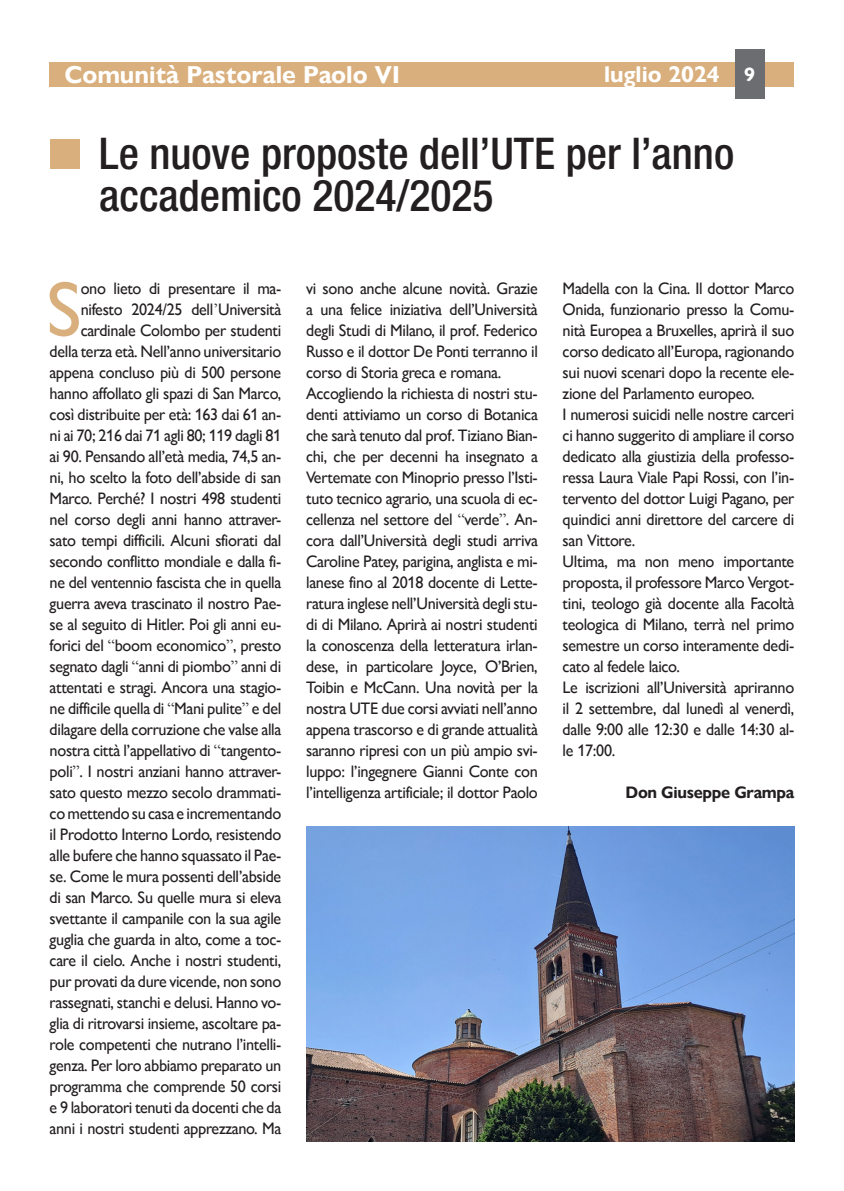
<style>
.page{position:relative;width:844px;height:1191px;background:#fff}
.page>*{position:absolute;margin:0;border:0;box-sizing:border-box;transform-origin:0 0}
._0_Occhiello{font:78.23px "Gill Sans Nova";color:#d9af7d}
._000_titolo_2_righe_cp24{font:500 condensed 43.75px/42px "Helvetica Neue LT Std";color:#231f20}
.t1{font:700 24.5px "Gill Sans Nova";color:#fff}
.t2{font:700 22.75px "Gill Sans Nova";color:#fff}
._0_Occhiello-2{font:16.62px/21px "Gill Sans Nova";letter-spacing:-.02em;color:#231f20;text-align:justify}
._0_Occhiello-3{font:700 16.62px "Gill Sans Nova";letter-spacing:-.02em;color:#231f20}
.s1{font-size:19.25px}
.s2{font-family:"Times New Roman"}
</style>
<div class="page">
<div style="left:50px;top:62px;width:744px;height:25px;background:#d9af7d"></div>
<div style="left:734px;top:50px;width:30px;height:49px;background:#6c6d70"></div>
<div style="left:50px;top:139px;width:29px;height:30px;background:#d9af7d"></div>
<img style="left:306px;top:826px;width:488px;height:316px">
<h3 class="t1" style="left:64px;top:60px;width:337px">Comunità Pastorale Paolo VI</h3>
<h3 class="t2" style="left:604px;top:60px;width:152px">luglio 2024 <span class="s1">9</span></h3>
<p class="_000_titolo_2_righe_cp24" style="left:99px;top:132px;width:636px">Le nuove proposte dell’UTE per l’anno accademico 2024/2025</p>
<p class="_0_Occhiello" style="left:46px;top:264px;width:38px">S</p>
<p class="_0_Occhiello-2" style="left:50px;top:278px;width:233px;text-align:right">ono lieto di presentare il ma&shy;nifesto 2024/25 dell<span class="s2">’</span>Università cardinale Colombo per studenti della terza età. Nell’anno universitario appena concluso più di 500 persone hanno affollato gli spazi di San Marco, così distribuite per età: 163 dai 61 an&shy;ni ai 70; 216 dai 71 agli 80; 119 dagli 81 ai 90. Pensando all’età media, 74,5 an&shy;ni, ho scelto la foto dell’abside di san Marco. Perché? I nostri 498 studenti nel corso degli anni hanno attraver&shy;sato tempi difficili. Alcuni sfiorati dal secondo conflitto mondiale e dalla fi&shy;ne del ventennio fascista che in quella guerra aveva trascinato il nostro Pae&shy;se al seguito di Hitler. Poi gli anni eu&shy;forici del <span class="s2">“</span>boom economico<span class="s2">”</span>, presto segnato dagli <span class="s2">“</span>anni di piombo<span class="s2">”</span> anni di attentati e stragi. Ancora una stagio&shy;ne difficile quella di <span class="s2">“</span>Mani pulite<span class="s2">”</span> e del dilagare della corruzione che valse alla nostra città l’appellativo di <span class="s2">“</span>tangento&shy;poli<span class="s2">”</span>. I nostri anziani hanno attraver&shy;sato questo mezzo secolo drammati&shy;co mettendo su casa e incrementando il Prodotto Interno Lordo, resistendo alle bufere che hanno squassato il Pae&shy;se. Come le mura possenti dell’abside di san Marco. Su quelle mura si eleva svettante il campanile con la sua agile guglia che guarda in alto, come a toc&shy;care il cielo. Anche i nostri studenti, pur provati da dure vicende, non sono rassegnati, stanchi e delusi. Hanno vo&shy;glia di ritrovarsi insieme, ascoltare pa&shy;role competenti che nutrano l’intelli&shy;genza. Per loro abbiamo preparato un programma che comprende 50 corsi e 9 laboratori tenuti da docenti che da anni i nostri studenti apprezzano. Ma</p>
<p class="_0_Occhiello-2" style="left:306px;top:278px;width:233px">vi sono anche alcune novità. Grazie a una felice iniziativa dell’Università degli Studi di Milano, il prof. Federico Russo e il dottor De Ponti terranno il corso di Storia greca e romana.</p>
<p class="_0_Occhiello-2" style="left:306px;top:383px;width:233px">Accogliendo la richiesta di nostri stu&shy;denti attiviamo un corso di Botanica che sarà tenuto dal prof. Tiziano Bian&shy;chi, che per decenni ha insegnato a Vertemate con Minoprio presso l’Isti&shy;tuto tecnico agrario, una scuola di ec&shy;cellenza nel settore del <span class="s2">“</span>verde<span class="s2">”</span>. An&shy;cora dall’Università degli studi arriva Caroline Patey, parigina, anglista e mi&shy;lanese fino al 2018 docente di Lette&shy;ratura inglese nell’Università degli stu&shy;di di Milano. Aprirà ai nostri studenti la conoscenza della letteratura irlan&shy;dese, in particolare Joyce, O’Brien, Toibin e McCann. Una novità per la nostra UTE due corsi avviati nell’anno appena trascorso e di grande attualità saranno ripresi con un più ampio svi&shy;luppo: l’ingegnere Gianni Conte con l’intelligenza artificiale; il dottor Paolo</p>
<p class="_0_Occhiello-2" style="left:562px;top:278px;width:233px">Madella con la Cina. Il dottor Marco Onida, funzionario presso la Comu&shy;nità Europea a Bruxelles, aprirà il suo corso dedicato all’Europa, ragionando sui nuovi scenari dopo la recente ele&shy;zione del Parlamento europeo.</p>
<p class="_0_Occhiello-2" style="left:562px;top:404px;width:233px">I numerosi suicidi nelle nostre carceri ci hanno suggerito di ampliare il corso dedicato alla giustizia della professo&shy;ressa Laura Viale Papi Rossi, con l’in&shy;tervento del dottor Luigi Pagano, per quindici anni direttore del carcere di san Vittore.</p>
<p class="_0_Occhiello-2" style="left:562px;top:551px;width:233px">Ultima, ma non meno importante proposta, il professore Marco Vergot&shy;tini, teologo già docente alla Facoltà teologica di Milano, terrà nel primo semestre un corso interamente dedi&shy;cato al fedele laico.</p>
<p class="_0_Occhiello-2" style="left:562px;top:677px;width:233px">Le iscrizioni all’Università apriranno il 2 settembre, dal lunedì al venerdì, dalle 9:00 alle 12:30 e dalle 14:30 al&shy;le 17:00.</p>
<p class="_0_Occhiello-3" style="left:625px;top:782px;width:170px">Don Giuseppe Grampa</p>
</div>
